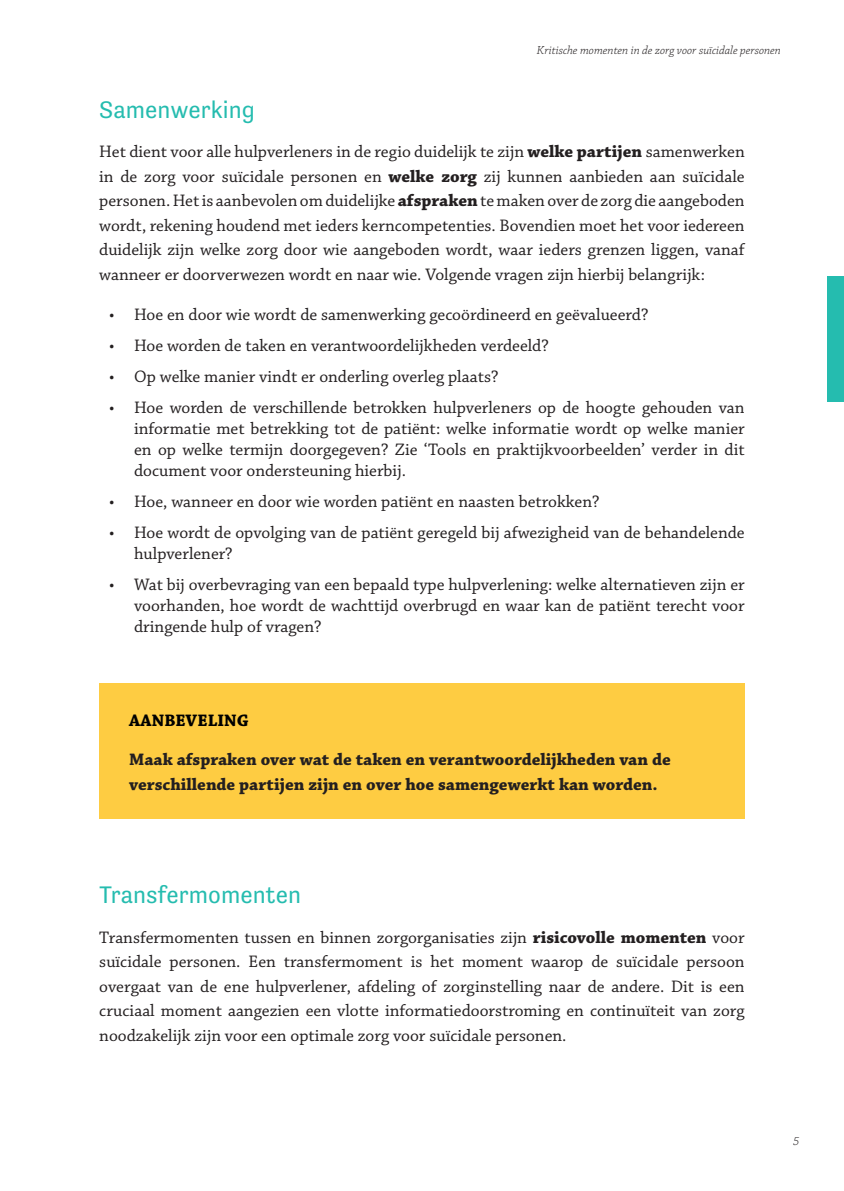
<style>
.page{position:relative;width:844px;height:1191px;background:#fff}
.page>*{position:absolute;margin:0;border:0;box-sizing:border-box;transform-origin:0 0}
.t1{font:24.5px "Tenso";color:#25bcaf}
.t2{font:17.5px/24.5px "Chaparral Pro";color:#231f20;text-align:justify}
.t3{font:700 17.5px/24.5px "Chaparral Pro";color:#231f20}
.t4{font:700 17.5px "Chaparral Pro";letter-spacing:.005em;color:#000}
.t5{font:italic 300 12.25px "Chaparral Pro";color:#231f20}
.s1{font-weight:700}
</style>
<div class="page">
<div style="left:827px;top:276px;width:16px;height:126px;background:#25bcaf"></div>
<div style="left:99px;top:683px;width:645px;height:62px;background:#fecc42"></div>
<div style="left:99px;top:740px;width:645px;height:79px;background:#fecc42"></div>
<p class="t5" style="left:536px;top:43px;width:245px">Kritische momenten in de zorg voor suïcidale personen</p>
<h1 class="t1" style="left:99px;top:95px;width:157px">Samenwerking</h1>
<p class="t2" style="left:99px;top:140px;width:646px">Het dient voor alle hulpverleners in de regio duidelijk te zijn <span class="s1">welke partijen</span> samenwerken in de zorg voor suïcidale personen en <span class="s1">welke zorg</span> zij kunnen aanbieden aan suïcidale personen. Het is aanbevolen om duidelijke <span class="s1">afspraken</span> te maken over de zorg die aangeboden wordt, rekening houdend met ieders kerncompetenties. Bovendien moet het voor iedereen duidelijk zijn welke zorg door wie aangeboden wordt, waar ieders grenzen liggen, vanaf wanneer er doorverwezen wordt en naar wie. Volgende vragen zijn hierbij belangrijk:</p>
<p class="t2" style="left:109px;top:303px;width:540px">• Hoe en door wie wordt de samenwerking gecoördineerd en geëvalueerd?</p>
<p class="t2" style="left:109px;top:334px;width:441px">• Hoe worden de taken en verantwoordelijkheden verdeeld?</p>
<p class="t2" style="left:109px;top:365px;width:390px">• Op welke manier vindt er onderling overleg plaats?</p>
<p class="t2" style="left:134px;top:398px;width:612px;line-height:21px;text-indent:-25px">• Hoe worden de verschillende betrokken hulpverleners op de hoogte gehouden van informatie met betrekking tot de patiënt: welke informatie wordt op welke manier en op welke termijn doorgegeven? Zie ‘Tools en praktijkvoorbeelden’ verder in dit document voor ondersteuning hierbij.</p>
<p class="t2" style="left:109px;top:490px;width:491px">• Hoe, wanneer en door wie worden patiënt en naasten betrokken?</p>
<p class="t2" style="left:134px;top:523px;width:612px;line-height:21px;text-indent:-25px">• Hoe wordt de opvolging van de patiënt geregeld bij afwezigheid van de behandelende hulpverlener?</p>
<p class="t2" style="left:134px;top:575px;width:612px;line-height:21px;text-indent:-25px">• Wat bij overbevraging van een bepaald type hulpverlening: welke alternatieven zijn er voorhanden, hoe wordt de wachttijd overbrugd en waar kan de patiënt terecht voor dringende hulp of vragen?</p>
<p class="t4" style="left:129px;top:710px;width:121px">AANBEVELING</p>
<p class="t3" style="left:129px;top:748px;width:543px">Maak afspraken over wat de taken en verantwoordelijkheden van de verschillende partijen zijn en over hoe samengewerkt kan worden.</p>
<h1 class="t1" style="left:99px;top:881px;width:203px">Transfermomenten</h1>
<p class="t2" style="left:99px;top:925px;width:646px">Transfermomenten tussen en binnen zorgorganisaties zijn <span class="s1">risicovolle momenten</span> voor suïcidale personen. Een transfermoment is het moment waarop de suïcidale persoon overgaat van de ene hulpverlener, afdeling of zorginstelling naar de andere. Dit is een cruciaal moment aangezien een vlotte informatiedoorstroming en continuïteit van zorg noodzakelijk zijn voor een optimale zorg voor suïcidale personen.</p>
<p class="t5" style="left:793px;top:1135px;width:8px">5</p>
</div>
